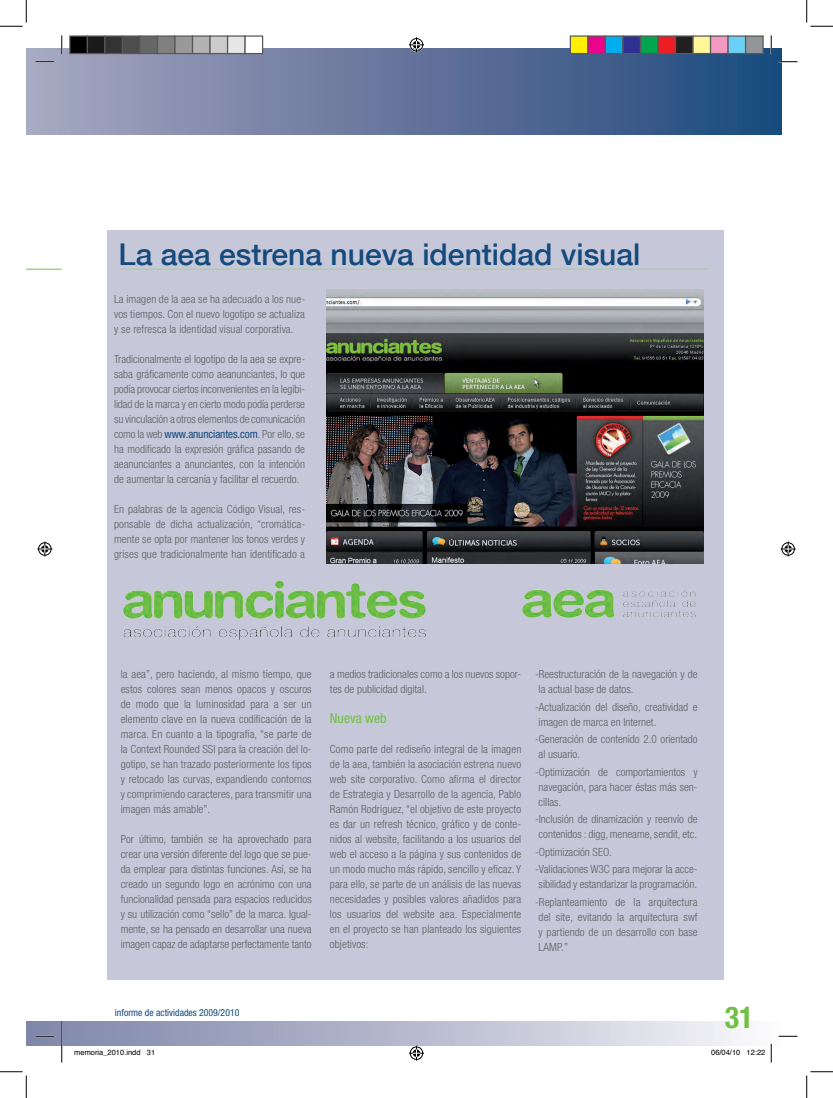
<style>
.page{position:relative;width:833px;height:1098px;background:#fff}
.page>*{position:absolute;margin:0;border:0;box-sizing:border-box;transform-origin:0 0}
.t1{font:500 30px "Helvetica Neue";color:#144a7c}
.t2{font:700 condensed 30px "Helvetica Neue LT Std";color:#71bf44}
.t3{font:condensed 13.75px "Helvetica Neue LT Std";color:#71bf44}
.t4{font:300 condensed 11.25px/15px "Helvetica Neue LT Std";color:#5e5f62;text-align:justify}
.t5{font:condensed 9.75px "Helvetica Neue LT Std";color:#144a7c}
.t6{font:7.5px "Helvetica";color:#000}
.s1{font-weight:400;color:#144a7c}
</style>
<div class="page">
<div style="left:26px;top:1022px;width:36px;height:23px;background:#828aab"></div>
<div style="left:26px;top:49px;width:36px;height:85px;background:#a4a8c1"></div>
<div style="left:62px;top:1022px;width:717px;height:23px;background:linear-gradient(to right,#8087aa,#f6f6f9)"></div>
<div style="left:62px;top:49px;width:719px;height:85px;background:linear-gradient(to right,#a3a0bc,#1c477b)"></div>
<hr style="left:26px;top:269px;width:36px;height:1px;background:#71bf44">
<div style="left:107px;top:230px;width:615px;height:749px;background:#c6c8d9"></div>
<hr style="left:121px;top:269px;width:588px;height:1px;background:#a4d180">
<img style="left:326px;top:290px;width:377px;height:273px">
<img style="left:491px;top:557px;width:213px;height:61px">
<img style="left:123px;top:557px;width:313px;height:83px">
<svg style="left:35px;top:61px;width:19px;height:1px"></svg>
<svg style="left:778px;top:61px;width:19px;height:1px"></svg>
<svg style="left:35px;top:1035px;width:19px;height:2px"></svg>
<svg style="left:778px;top:1035px;width:19px;height:2px"></svg>
<svg style="left:61px;top:35px;width:1px;height:19px"></svg>
<svg style="left:61px;top:1044px;width:1px;height:18px"></svg>
<svg style="left:770px;top:35px;width:1px;height:19px"></svg>
<svg style="left:0;top:0;width:27px;height:27px"></svg>
<svg style="left:0;top:1071px;width:27px;height:27px"></svg>
<svg style="left:806px;top:0;width:26px;height:27px"></svg>
<svg style="left:806px;top:1071px;width:26px;height:27px"></svg>
<svg style="left:409px;top:37px;width:15px;height:15px"></svg>
<svg style="left:409px;top:1045px;width:15px;height:15px"></svg>
<svg style="left:37px;top:541px;width:15px;height:15px"></svg>
<svg style="left:780px;top:541px;width:15px;height:15px"></svg>
<div style="left:70px;top:36px;width:17px;height:18px;background:#000"></div>
<div style="left:69px;top:35px;width:19px;height:19px;border:1px solid #595959"></div>
<div style="left:87px;top:36px;width:18px;height:18px;background:#1a1a1a"></div>
<div style="left:87px;top:35px;width:18px;height:19px;border:1px solid #595959"></div>
<div style="left:105px;top:36px;width:17px;height:18px;background:#333"></div>
<div style="left:104px;top:35px;width:19px;height:19px;border:1px solid #595959"></div>
<div style="left:122px;top:36px;width:18px;height:18px;background:#4d4d4d"></div>
<div style="left:122px;top:35px;width:18px;height:19px;border:1px solid #595959"></div>
<div style="left:140px;top:36px;width:17px;height:18px;background:#666"></div>
<div style="left:139px;top:35px;width:19px;height:19px;border:1px solid #595959"></div>
<div style="left:157px;top:36px;width:18px;height:18px;background:#808080"></div>
<div style="left:157px;top:35px;width:18px;height:19px;border:1px solid #595959"></div>
<div style="left:175px;top:36px;width:17px;height:18px;background:#999"></div>
<div style="left:174px;top:35px;width:19px;height:19px;border:1px solid #595959"></div>
<div style="left:192px;top:36px;width:18px;height:18px;background:#b3b3b3"></div>
<div style="left:192px;top:35px;width:18px;height:19px;border:1px solid #595959"></div>
<div style="left:210px;top:36px;width:17px;height:18px;background:#ccc"></div>
<div style="left:209px;top:35px;width:19px;height:19px;border:1px solid #595959"></div>
<div style="left:227px;top:36px;width:18px;height:18px;background:#e6e6e6"></div>
<div style="left:227px;top:35px;width:18px;height:19px;border:1px solid #595959"></div>
<div style="left:245px;top:36px;width:17px;height:18px;background:#fff"></div>
<div style="left:244px;top:35px;width:19px;height:19px;border:1px solid #595959"></div>
<div style="left:570px;top:36px;width:17px;height:18px;background:#fff101"></div>
<div style="left:569px;top:35px;width:19px;height:19px;border:1px solid #595959"></div>
<div style="left:587px;top:36px;width:18px;height:18px;background:#ed028c"></div>
<div style="left:587px;top:35px;width:18px;height:19px;border:1px solid #595959"></div>
<div style="left:605px;top:36px;width:17px;height:18px;background:#00aeef"></div>
<div style="left:604px;top:35px;width:19px;height:19px;border:1px solid #595959"></div>
<div style="left:622px;top:36px;width:18px;height:18px;background:#2e3092"></div>
<div style="left:622px;top:35px;width:18px;height:19px;border:1px solid #595959"></div>
<div style="left:640px;top:36px;width:17px;height:18px;background:#00a54f"></div>
<div style="left:639px;top:35px;width:19px;height:19px;border:1px solid #595959"></div>
<div style="left:657px;top:36px;width:18px;height:18px;background:#ee1d23"></div>
<div style="left:657px;top:35px;width:18px;height:19px;border:1px solid #595959"></div>
<div style="left:675px;top:36px;width:17px;height:18px;background:#231f20"></div>
<div style="left:674px;top:35px;width:19px;height:19px;border:1px solid #595959"></div>
<div style="left:692px;top:36px;width:18px;height:18px;background:#fff79a"></div>
<div style="left:692px;top:35px;width:18px;height:19px;border:1px solid #595959"></div>
<div style="left:710px;top:36px;width:17px;height:18px;background:#f499c2"></div>
<div style="left:709px;top:35px;width:19px;height:19px;border:1px solid #595959"></div>
<div style="left:727px;top:36px;width:18px;height:18px;background:#6bcff6"></div>
<div style="left:727px;top:35px;width:18px;height:19px;border:1px solid #595959"></div>
<div style="left:745px;top:36px;width:17px;height:18px;background:#939598"></div>
<div style="left:744px;top:35px;width:19px;height:19px;border:1px solid #595959"></div>
<svg style="left:746px;top:1044px;width:25px;height:18px"></svg>
<p class="t1" style="left:118px;top:236px;width:523px">La aea estrena nueva identidad visual</p>
<p class="t4" style="left:114px;top:291px;width:192px">La imagen de la aea se ha adecuado a los nue&shy;vos tiempos. Con el nuevo logotipo se actualiza y se refresca la identidad visual corporativa.</p>
<p class="t4" style="left:114px;top:351px;width:192px">Tradicionalmente el logotipo de la aea se expre&shy;saba gráficamente como aeanunciantes, lo que podía provocar ciertos inconvenientes en la legibi&shy;lidad de la marca y en cierto modo podía perderse su vinculación a otros elementos de comunicación como la web <span class="s1">www.anunciantes.com</span>. Por ello, se ha modificado la expresión gráfica pasando de aeanunciantes a anunciantes, con la intención de aumentar la cercanía y facilitar el recuerdo.</p>
<p class="t4" style="left:114px;top:501px;width:192px">En palabras de la agencia Código Visual, res&shy;ponsable de dicha actualización, “cromática&shy;mente se opta por mantener los tonos verdes y grises que tradicionalmente han identificado a</p>
<p class="t4" style="left:121px;top:667px;width:192px">la aea”, pero haciendo, al mismo tiempo, que estos colores sean menos opacos y oscuros de modo que la luminosidad para a ser un elemento clave en la nueva codificación de la marca. En cuanto a la tipografía, “se parte de la Context Rounded SSI para la creación del lo&shy;gotipo, se han trazado posteriormente los tipos y retocado las curvas, expandiendo contornos y comprimiendo caracteres, para transmitir una imagen más amable”.</p>
<p class="t4" style="left:121px;top:832px;width:192px">Por último, también se ha aprovechado para crear una versión diferente del logo que se pue&shy;da emplear para distintas funciones. Así, se ha creado un segundo logo en acrónimo con una funcionalidad pensada para espacios reducidos y su utilización como “sello” de la marca. Igual&shy;mente, se ha pensado en desarrollar una nueva imagen capaz de adaptarse perfectamente tanto</p>
<p class="t4" style="left:330px;top:667px;width:193px">a medios tradicionales como a los nuevos sopor&shy;tes de publicidad digital.</p>
<p class="t3" style="left:330px;top:710px;width:58px">Nueva web</p>
<p class="t4" style="left:330px;top:742px;width:193px">Como parte del rediseño integral de la imagen de la aea, también la asociación estrena nuevo web site corporativo. Como afirma el director de Estrategia y Desarrollo de la agencia, Pablo Ramón Rodríguez, “el objetivo de este proyecto es dar un refresh técnico, gráfico y de conte&shy;nidos al website, facilitando a los usuarios del web el acceso a la página y sus contenidos de un modo mucho más rápido, sencillo y eficaz. Y para ello, se parte de un análisis de las nuevas necesidades y posibles valores añadidos para los usuarios del website aea. Especialmente en el proyecto se han planteado los siguientes objetivos:</p>
<p class="t4" style="left:538px;top:667px;width:160px;text-indent:-4px">-Reestructuración de la navegación y de la actual base de datos.</p>
<p class="t4" style="left:538px;top:699px;width:160px;text-indent:-4px">-Actualización del diseño, creatividad e imagen de marca en Internet.</p>
<p class="t4" style="left:538px;top:732px;width:160px;text-indent:-4px">-Generación de contenido 2.0 orientado al usuario.</p>
<p class="t4" style="left:538px;top:764px;width:160px;text-indent:-4px">-Optimización de comportamientos y navegación, para hacer éstas más sen&shy;cillas.</p>
<p class="t4" style="left:534px;top:812px;width:164px;text-align:center">-Inclusión de dinamización y reenvío de contenidos : digg, meneame, sendit, etc.</p>
<p class="t4" style="left:534px;top:844px;width:78px">-Optimización SEO.</p>
<p class="t4" style="left:534px;top:862px;width:164px;text-align:center">-Validaciones W3C para mejorar la acce&shy;sibilidad y estandarizar la programación.</p>
<p class="t4" style="left:538px;top:894px;width:160px;text-indent:-4px">-Replanteamiento de la arquitectura del site, evitando la arquitectura swf y partiendo de un desarrollo con base LAMP.”</p>
<p class="t5" style="left:115px;top:1007px;width:126px">informe de actividades 2009/2010</p>
<h1 class="t2" style="left:724px;top:999px;width:30px">31</h1>
<p class="t6" style="left:74px;top:1046px;width:82px">memoria_2010.indd 31</p>
<p class="t6" style="left:710px;top:1046px;width:56px">06/04/10 12:22</p>
</div>
